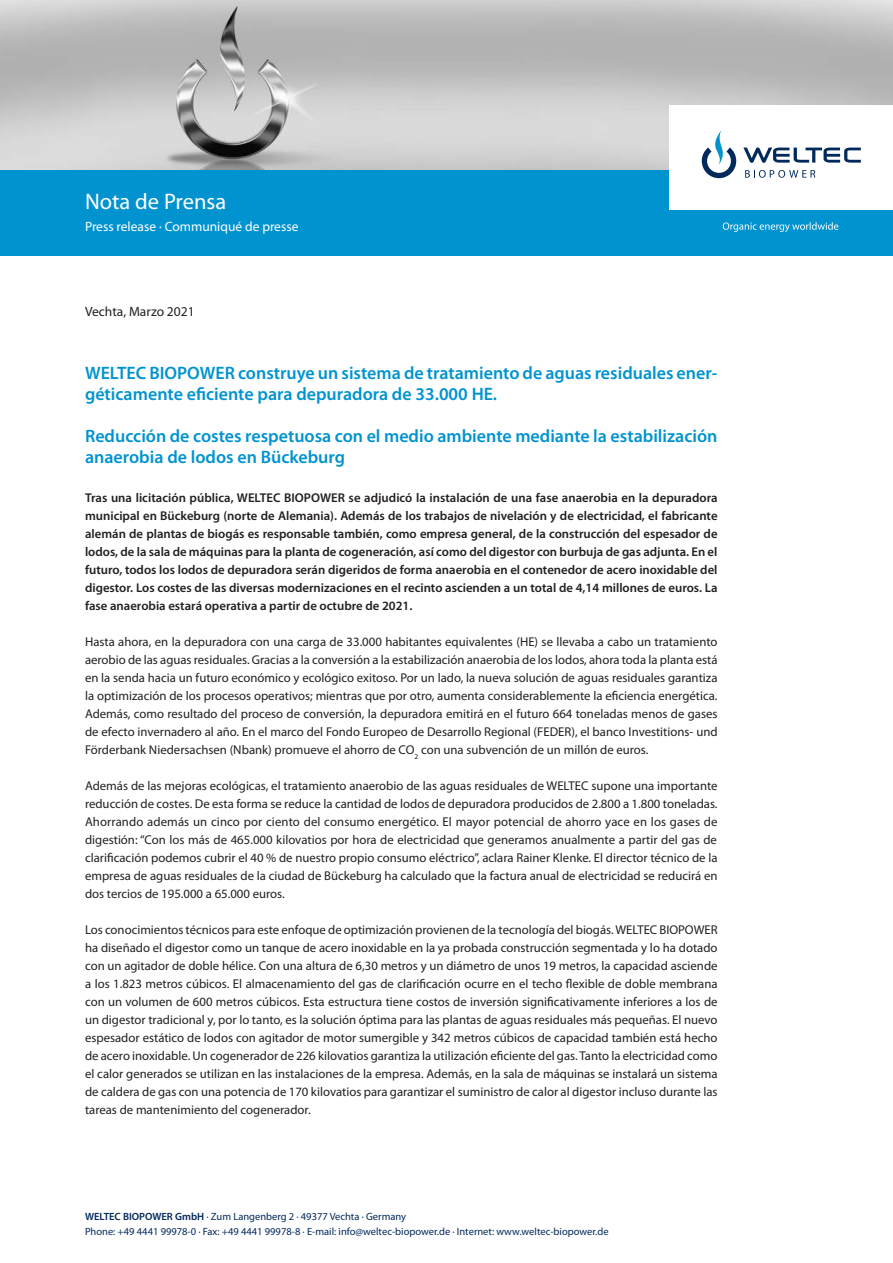
<style>
.page{position:relative;width:893px;height:1263px;background:#fff}
.page>*{position:absolute;margin:0;border:0;box-sizing:border-box;transform-origin:0 0}
.t1{font:22.5px "Myriad Pro";color:#fff}
.Copy{font:600 18px/21px "Myriad Pro";color:#0093d0}
.t2{font:13.5px "Myriad Pro";color:#fff}
.Copy-2{font:13.5px "Myriad Pro";color:#231f20}
.Copy-3{font:12.75px/18px "Myriad Pro";color:#231f20;text-align:justify}
.Copy-4{font:600 12.75px/18px "Myriad Pro";color:#231f20;text-align:justify}
.t3{font:10.5px "Myriad Pro";color:#00295c}
.s1{font-weight:600}
</style>
<div class="page">
<img style="left:0;top:0;width:893px;height:170px">
<div style="left:0;top:170px;width:893px;height:85px;background:#0093d0"></div>
<div style="left:670px;top:106px;width:223px;height:104px;background:#fff"></div>
<svg style="left:723px;top:222px;width:115px;height:10px"></svg>
<svg style="left:702px;top:130px;width:34px;height:48px"></svg>
<svg style="left:743px;top:147px;width:118px;height:16px"></svg>
<svg style="left:745px;top:170px;width:70px;height:8px"></svg>
<p class="t1" style="left:85px;top:188px;width:143px">Nota de Prensa</p>
<p class="t2" style="left:85px;top:218px;width:215px">Press release · Communiqué de presse</p>
<p class="Copy-2" style="left:85px;top:303px;width:111px">Vechta, Marzo 2021</p>
<p class="Copy" style="left:85px;top:362px;width:634px">WELTEC BIOPOWER construye un sistema de tratamiento de aguas residuales ener&shy;géticamente eficiente para depuradora de 33.000 HE.</p>
<p class="Copy" style="left:85px;top:425px;width:634px">Reducción de costes respetuosa con el medio ambiente mediante la estabilización anaerobia de lodos en Bückeburg</p>
<p class="Copy-4" style="left:85px;top:489px;width:634px">Tras una licitación pública, WELTEC BIOPOWER se adjudicó la instalación de una fase anaerobia en la depuradora municipal en Bückeburg (norte de Alemania). Además de los trabajos de nivelación y de electricidad, el fabricante alemán de plantas de biogás es responsable también, como empresa general, de la construcción del espesador de lodos, de la sala de máquinas para la planta de cogeneración, así como del digestor con burbuja de gas adjunta. En el futuro, todos los lodos de depuradora serán digeridos de forma anaerobia en el contenedor de acero inoxidable del digestor. Los costes de las diversas modernizaciones en el recinto ascienden a un total de 4,14 millones de euros. La fase anaerobia estará operativa a partir de octubre de 2021.</p>
<p class="Copy-3" style="left:85px;top:633px;width:634px">Hasta ahora, en la depuradora con una carga de 33.000 habitantes equivalentes (HE) se llevaba a cabo un tratamiento aerobio de las aguas residuales. Gracias a la conversión a la estabilización anaerobia de los lodos, ahora toda la planta está en la senda hacia un futuro económico y ecológico exitoso. Por un lado, la nueva solución de aguas residuales garantiza la optimización de los procesos operativos; mientras que por otro, aumenta considerablemente la eficiencia energética.<br>Además, como resultado del proceso de conversión, la depuradora emitirá en el futuro 664 toneladas menos de gases de efecto invernadero al año. En el marco del Fondo Europeo de Desarrollo Regional (FEDER), el banco Investitions- und Förderbank Niedersachsen (Nbank) promueve el ahorro de CO<sub>2</sub> con una subvención de un millón de euros.</p>
<p class="Copy-3" style="left:85px;top:777px;width:634px">Además de las mejoras ecológicas, el tratamiento anaerobio de las aguas residuales de WELTEC supone una importante reducción de costes. De esta forma se reduce la cantidad de lodos de depuradora producidos de 2.800 a 1.800 toneladas.<br>Ahorrando además un cinco por ciento del consumo energético. El mayor potencial de ahorro yace en los gases de digestión: “Con los más de 465.000 kilovatios por hora de electricidad que generamos anualmente a partir del gas de clarificación podemos cubrir el 40 % de nuestro propio consumo eléctrico”, aclara Rainer Klenke. El director técnico de la empresa de aguas residuales de la ciudad de Bückeburg ha calculado que la factura anual de electricidad se reducirá en dos tercios de 195.000 a 65.000 euros.</p>
<p class="Copy-3" style="left:85px;top:921px;width:634px">Los conocimientos técnicos para este enfoque de optimización provienen de la tecnología del biogás. WELTEC BIOPOWER ha diseñado el digestor como un tanque de acero inoxidable en la ya probada construcción segmentada y lo ha dotado con un agitador de doble hélice. Con una altura de 6,30 metros y un diámetro de unos 19 metros, la capacidad asciende a los 1.823 metros cúbicos. El almacenamiento del gas de clarificación ocurre en el techo flexible de doble membrana con un volumen de 600 metros cúbicos. Esta estructura tiene costos de inversión significativamente inferiores a los de un digestor tradicional y, por lo tanto, es la solución óptima para las plantas de aguas residuales más pequeñas. El nuevo espesador estático de lodos con agitador de motor sumergible y 342 metros cúbicos de capacidad también está hecho de acero inoxidable. Un cogenerador de 226 kilovatios garantiza la utilización eficiente del gas. Tanto la electricidad como el calor generados se utilizan en las instalaciones de la empresa. Además, en la sala de máquinas se instalará un sistema de caldera de gas con una potencia de 170 kilovatios para garantizar el suministro de calor al digestor incluso durante las tareas de mantenimiento del cogenerador.</p>
<p class="t3" style="left:85px;top:1210px;width:323px"><span class="s1">WELTEC BIOPOWER GmbH</span> · Zum Langenberg 2 · 49377 Vechta · Germany</p>
<p class="t3" style="left:85px;top:1225px;width:525px">Phone: +49 4441 99978-0 · Fax: +49 4441 99978-8 · E-mail: info@weltec-biopower.de · Internet: www.weltec-biopower.de</p>
</div>
